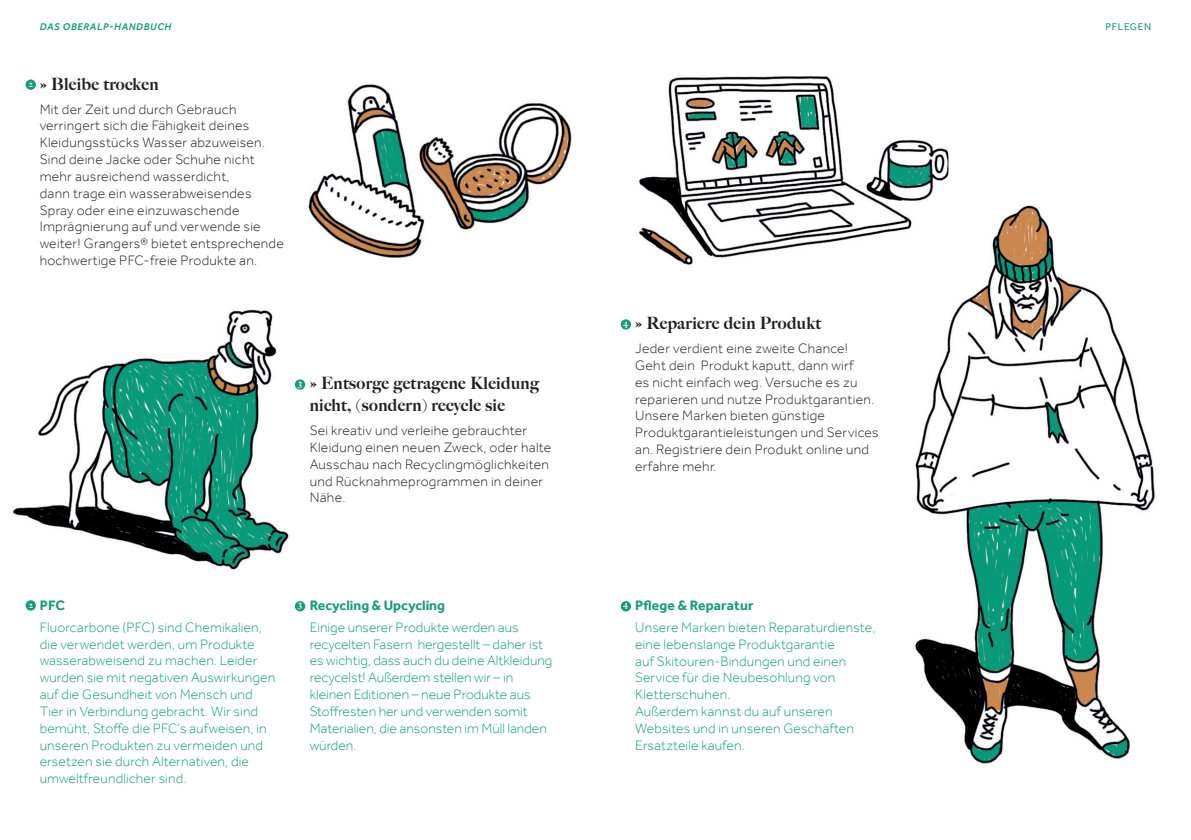
<style>
.page{position:relative;width:1191px;height:840px;background:#fff}
.page>*{position:absolute;margin:0;border:0;box-sizing:border-box;transform-origin:0 0}
.t1{font:900 17px/22px "Big Caslon FB";letter-spacing:.02em;color:#231f20}
.t2{font:300 14px/16.8px "Effra";letter-spacing:.01em;color:#159c7b}
.t3{font:300 14px/16.8px "Effra";letter-spacing:.02em;color:#231f20}
.t4{font:700 14px "Effra";color:#159c7b}
.t5{font:italic 500 10px "Effra";letter-spacing:.07em;color:#159c7b}
.t6{font:10px "Effra";letter-spacing:.07em;color:#159c7b}
.t7{font:900 9.2px "Big Caslon FB";color:#fff}
</style>
<div class="page">
<img style="left:12px;top:309px;width:288px;height:261px">
<img style="left:308px;top:84px;width:264px;height:174px">
<img style="left:915px;top:205px;width:240px;height:559px">
<div style="left:26px;top:600px;width:10px;height:10px;background:#159c7b;border-radius:50%"></div>
<div style="left:26px;top:79px;width:10px;height:11px;background:#159c7b;border-radius:50%"></div>
<div style="left:295px;top:600px;width:10px;height:11px;background:#159c7b;border-radius:50%"></div>
<div style="left:295px;top:379px;width:10px;height:10px;background:#159c7b;border-radius:50%"></div>
<div style="left:621px;top:600px;width:10px;height:11px;background:#159c7b;border-radius:50%"></div>
<div style="left:621px;top:319px;width:10px;height:10px;background:#159c7b;border-radius:50%"></div>
<img style="left:638px;top:76px;width:310px;height:195px">
<p class="t5" style="left:40px;top:21px;width:133px">DAS OBERALP-HANDBUCH</p>
<p class="t1" style="left:40px;top:73px;width:120px">» Bleibe trocken</p>
<p class="t3" style="left:40px;top:100px;width:246px">Mit der Zeit und durch Gebrauch verringert sich die Fähigkeit deines Kleidungsstücks Wasser abzuweisen.<br>Sind deine Jacke oder Schuhe nicht mehr ausreichend wasserdicht,<br>dann trage ein wasserabweisendes Spray oder eine einzuwaschende Imprägnierung auf und verwende sie weiter! Grangers® bietet entsprechende hochwertige PFC-freie Produkte an.</p>
<p class="t7" style="left:29px;top:78px;width:6px">2</p>
<p class="t7" style="left:298px;top:376px;width:5px">3</p>
<p class="t1" style="left:310px;top:372px;width:231px">» Entsorge getragene Kleidung nicht, (sondern) recycle sie</p>
<p class="t3" style="left:310px;top:421px;width:243px">Sei kreativ und verleihe gebrauchter<br>Kleidung einen neuen Zweck, oder halte<br>Ausschau nach Recyclingmöglichkeiten und Rücknahmeprogrammen in deiner<br>Nähe.</p>
<p class="t4" style="left:40px;top:596px;width:27px">PFC</p>
<p class="t2" style="left:40px;top:618px;width:237px">Fluorcarbone (PFC) sind Chemikalien, die verwendet werden, um Produkte wasserabweisend zu machen. Leider wurden sie mit negativen Auswirkungen auf die Gesundheit von Mensch und Tier in Verbindung gebracht. Wir sind bemüht, Stoffe die PFC’s aufweisen, in unseren Produkten zu vermeiden und ersetzen sie durch Alternativen, die umweltfreundlicher sind.</p>
<p class="t7" style="left:29px;top:598px;width:6px">2</p>
<p class="t7" style="left:298px;top:598px;width:5px">3</p>
<p class="t4" style="left:310px;top:596px;width:137px">Recycling &amp; Upcycling</p>
<p class="t2" style="left:310px;top:618px;width:244px">Einige unserer Produkte werden aus recycelten Fasern hergestellt – daher ist es wichtig, dass auch du deine Altkleidung recycelst! Außerdem stellen wir – in kleinen Editionen – neue Produkte aus Stoffresten her und verwenden somit Materialien, die ansonsten im Müll landen würden.</p>
<p class="t1" style="left:635px;top:312px;width:187px">» Repariere dein Produkt</p>
<p class="t3" style="left:635px;top:340px;width:245px">Jeder verdient eine zweite Chance!<br>Geht dein Produkt kaputt, dann wirf<br>es nicht einfach weg. Versuche es zu reparieren und nutze Produktgarantien.<br>Unsere Marken bieten günstige Produktgarantieleistungen und Services an. Registriere dein Produkt online und erfahre mehr.</p>
<p class="t7" style="left:623px;top:316px;width:7px">4</p>
<p class="t4" style="left:635px;top:596px;width:120px">Pflege &amp; Reparatur</p>
<p class="t2" style="left:635px;top:618px;width:242px">Unsere Marken bieten Reparaturdienste, eine lebenslange Produktgarantie<br>auf Skitouren-Bindungen und einen<br>Service für die Neubesohlung von<br>Kletterschuhen.<br>Außerdem kannst du auf unseren<br>Websites und in unseren Geschäften<br>Ersatzteile kaufen.</p>
<p class="t7" style="left:623px;top:598px;width:7px">4</p>
<p class="t6" style="left:1105px;top:21px;width:47px">PFLEGEN</p>
</div>
